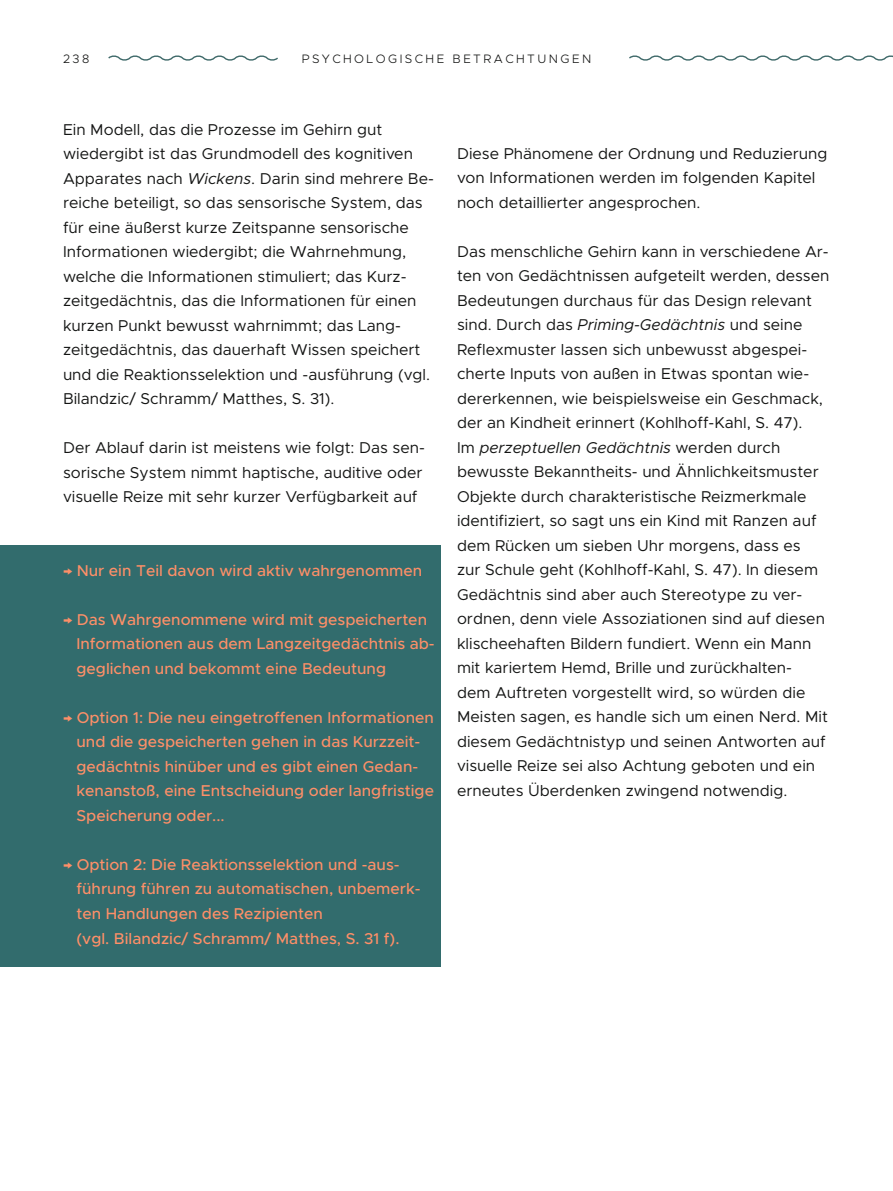
<style>
.page{position:relative;width:893px;height:1191px;background:#fff}
.page>*{position:absolute;margin:0;border:0;box-sizing:border-box;transform-origin:0 0}
.Fließtext{font:15.75px/24.5px "Metropolis";color:#131413}
.Fließtext-2{font:500 15.75px "Metropolis";color:#fe8f68}
.t1{font:300 12.25px "Metropolis";letter-spacing:.2em;color:#131413}
.s1{font-style:italic}
.s2{font-family:"Proxima Nova"}
</style>
<div class="page">
<div style="left:0;top:545px;width:440px;height:421px;background:#326c6d"></div>
<svg style="left:108px;top:55px;width:170px;height:6px"></svg>
<svg style="left:629px;top:55px;width:264px;height:6px"></svg>
<p class="t1" style="left:63px;top:51px;width:28px">238</p>
<p class="t1" style="left:302px;top:51px;width:291px">PSYCHOLOGISCHE BETRACHTUNGEN</p>
<p class="Fließtext" style="left:63px;top:117px;width:372px">Ein Modell, das die Prozesse im Gehirn gut wiedergibt ist das Grundmodell des kognitiven Apparates nach <span class="s1">Wickens</span>. Darin sind mehrere Be&shy;reiche beteiligt, so das sensorische System, das für eine äußerst kurze Zeitspanne sensorische Informationen wiedergibt; die Wahrnehmung, welche die Informationen stimuliert; das Kurz&shy;zeitgedächtnis, das die Informationen für einen kurzen Punkt bewusst wahrnimmt; das Lang&shy;zeitgedächtnis, das dauerhaft Wissen speichert und die Reaktionsselektion und -ausführung (vgl.<br>Bilandzic/ Schramm/ Matthes, S. 31).</p>
<p class="Fließtext" style="left:63px;top:435px;width:363px">Der Ablauf darin ist meistens wie folgt: Das sen&shy;sorische System nimmt haptische, auditive oder visuelle Reize mit sehr kurzer Verfügbarkeit auf</p>
<p class="Fließtext-2" style="left:63px;top:560px;width:361px"><span class="s2">→</span> Nur ein Teil davon wird aktiv wahrgenommen</p>
<p class="Fließtext-2" style="left:63px;top:609px;width:366px"><span class="s2">→</span> Das Wahrgenommene wird mit gespeicherten</p>
<p class="Fließtext-2" style="left:77px;top:634px;width:360px">Informationen aus dem Langzeitgedächtnis ab-</p>
<p class="Fließtext-2" style="left:77px;top:658px;width:311px">geglichen und bekommt eine Bedeutung</p>
<p class="Fließtext-2" style="left:63px;top:707px;width:373px"><span class="s2">→</span> Option 1: Die neu eingetroffenen Informationen</p>
<p class="Fließtext-2" style="left:77px;top:732px;width:345px">und die gespeicherten gehen in das Kurzzeit-</p>
<p class="Fließtext-2" style="left:77px;top:756px;width:343px">gedächtnis hinüber und es gibt einen Gedan-</p>
<p class="Fließtext-2" style="left:77px;top:781px;width:359px">kenanstoß, eine Entscheidung oder langfristige</p>
<p class="Fließtext-2" style="left:77px;top:805px;width:150px">Speicherung oder...</p>
<p class="Fließtext-2" style="left:63px;top:854px;width:338px"><span class="s2">→</span> Option 2: Die Reaktionsselektion und -aus-</p>
<p class="Fließtext-2" style="left:77px;top:879px;width:346px">führung führen zu automatischen, unbemerk-</p>
<p class="Fließtext-2" style="left:77px;top:903px;width:248px">ten Handlungen des Rezipienten</p>
<p class="Fließtext-2" style="left:77px;top:928px;width:325px">(vgl. Bilandzic/ Schramm/ Matthes, S. 31 f).</p>
<p class="Fließtext" style="left:457px;top:141px;width:372px">Diese Phänomene der Ordnung und Reduzierung von Informationen werden im folgenden Kapitel noch detaillierter angesprochen.</p>
<p class="Fließtext" style="left:457px;top:239px;width:374px">Das menschliche Gehirn kann in verschiedene Ar&shy;ten von Gedächtnissen aufgeteilt werden, dessen Bedeutungen durchaus für das Design relevant sind. Durch das <span class="s1">Priming-Gedächtnis</span> und seine Reflexmuster lassen sich unbewusst abgespei&shy;cherte Inputs von außen in Etwas spontan wie&shy;dererkennen, wie beispielsweise ein Geschmack, der an Kindheit erinnert (Kohlhoff-Kahl, S. 47).</p>
<p class="Fließtext" style="left:457px;top:435px;width:372px">Im <span class="s1">perzeptuellen Gedächtnis</span> werden durch bewusste Bekanntheits- und Ähnlichkeitsmuster Objekte durch charakteristische Reizmerkmale identifiziert, so sagt uns ein Kind mit Ranzen auf dem Rücken um sieben Uhr morgens, dass es zur Schule geht (Kohlhoff-Kahl, S. 47). In diesem Gedächtnis sind aber auch Stereotype zu ver&shy;ordnen, denn viele Assoziationen sind auf diesen klischeehaften Bildern fundiert. Wenn ein Mann mit kariertem Hemd, Brille und zurückhalten&shy;dem Auftreten vorgestellt wird, so würden die Meisten sagen, es handle sich um einen Nerd. Mit diesem Gedächtnistyp und seinen Antworten auf visuelle Reize sei also Achtung geboten und ein erneutes Überdenken zwingend notwendig.</p>
</div>
